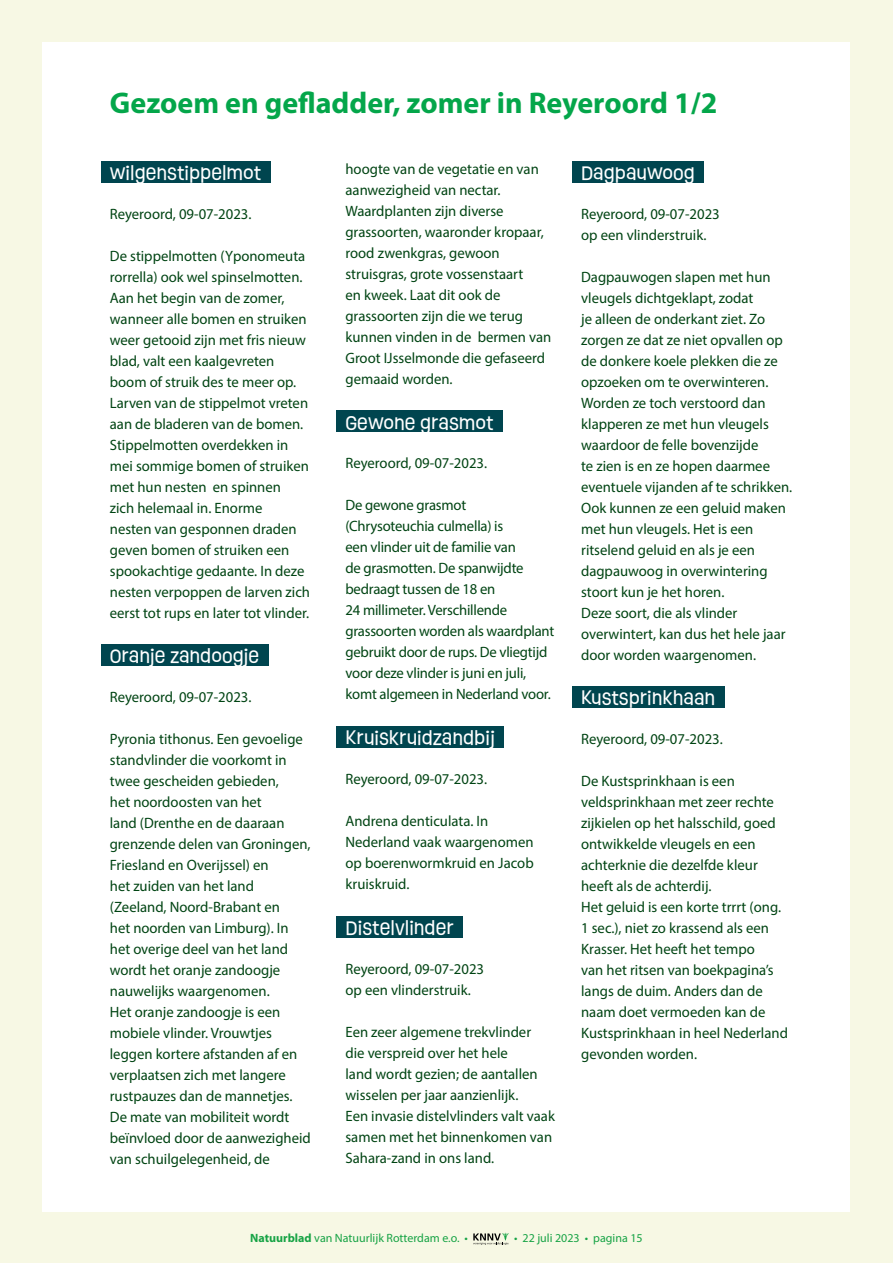
<style>
.page{position:relative;width:893px;height:1263px;background:#f7f8e4}
.page>*{position:absolute;margin:0;border:0;box-sizing:border-box;transform-origin:0 0}
.t1{font:700 30px "Myriad Pro";color:#04a64a}
.t2{font:18px "Ruddy";color:#fff}
.t3{font:15px/21px "Myriad Pro";color:#004413}
.t4{font:12px "Myriad Pro";color:#17a345}
.s1{font-weight:700}
</style>
<div class="page">
<div style="left:43px;top:43px;width:807px;height:1169px;background:#fff"></div>
<svg style="left:473px;top:1233px;width:36px;height:12px"></svg>
<div style="left:101px;top:161px;width:169px;height:21px;background:#00454f"></div>
<div style="left:101px;top:645px;width:167px;height:21px;background:#00454f"></div>
<div style="left:336px;top:411px;width:167px;height:21px;background:#00454f"></div>
<div style="left:336px;top:726px;width:168px;height:21px;background:#00454f"></div>
<div style="left:336px;top:916px;width:127px;height:21px;background:#00454f"></div>
<div style="left:572px;top:161px;width:132px;height:21px;background:#00454f"></div>
<div style="left:572px;top:687px;width:152px;height:21px;background:#00454f"></div>
<h1 class="t1" style="left:110px;top:84px;width:609px">Gezoem en gefladder, zomer in Reyeroord 1/2</h1>
<p class="t2" style="left:110px;top:159px;width:153px">WILGENSTIPPELMOT</p>
<p class="t3" style="left:110px;top:203px;width:143px">Reyeroord, 09-07-2023.</p>
<p class="t3" style="left:110px;top:245px;width:202px">De stippelmotten (Yponomeuta rorrella) ook wel spinselmotten.<br>Aan het begin van de zomer, wanneer alle bomen en struiken weer getooid zijn met fris nieuw blad, valt een kaalgevreten boom of struik des te meer op.<br>Larven van de stippelmot vreten aan de bladeren van de bomen.<br>Stippelmotten overdekken in mei sommige bomen of struiken met hun nesten en spinnen<br>zich helemaal in. Enorme<br>nesten van gesponnen draden geven bomen of struiken een spookachtige gedaante In. deze nesten verpoppen de larven zich eerst tot rups en later tot vlinder.</p>
<p class="t2" style="left:110px;top:643px;width:151px">ORANJE ZANDOOGJE</p>
<p class="t3" style="left:110px;top:686px;width:143px">Reyeroord, 09-07-2023.</p>
<p class="t3" style="left:110px;top:728px;width:203px">Pyronia tithonus. Een gevoelige standvlinder die voorkomt in twee gescheiden gebieden,<br>het noordoosten van het<br>land (Drenthe en de daaraan grenzende delen van Groningen,<br>Friesland en Overijssel) en<br>het zuiden van het land (Zeeland, Noord-Brabant en<br>het noorden van Limburg I n.) het overige deel van het land wordt het oranje zandoogje nauwelijks waargenomen.<br>Het oranje zandoogje is een mobiele vlinder. Vrouwtjes leggen kortere afstanden af en verplaatsen zich met langere rustpauzes dan de mannetjes.<br>De mate van mobiliteit wordt beïnvloed door de aanwezigheid van schuilgelegenheid, de</p>
<p class="t3" style="left:345px;top:158px;width:207px">hoogte van de vegetatie en van aanwezigheid van nectar.<br>Waardplanten zijn diverse grassoorten, waaronder kropaar, rood zwenkgras, gewoon struisgras, grote vossenstaart<br>en kweek. Laat dit ook de grassoorten zijn die we terug kunnen vinden in de bermen van<br>Groot IJsselmonde die gefaseerd gemaaid worden.</p>
<p class="t2" style="left:345px;top:409px;width:150px">GEWONE GRASMOT</p>
<p class="t3" style="left:345px;top:453px;width:143px">Reyeroord, 09-07-2023.</p>
<p class="t3" style="left:345px;top:495px;width:210px">De gewone grasmot (Chrysoteuchia culmella) is<br>een vlinder uit de familie van<br>de grasmotten. De spanwijdte bedraagt tussen de 18 en<br>24 millimeter. Verschillende grassoorten worden als waardplant gebruikt door de rups. De vliegtijd voor deze vlinder is juni en juli, komt algemeen in Nederland voor.</p>
<p class="t2" style="left:345px;top:725px;width:151px">KRUISKRUIDZANDBIJ</p>
<p class="t3" style="left:345px;top:768px;width:143px">Reyeroord, 09-07-2023.</p>
<p class="t3" style="left:345px;top:810px;width:190px">Andrena denticulata In.<br>Nederland vaak waargenomen op boerenwormkruid en Jacob kruiskruid.</p>
<p class="t2" style="left:345px;top:914px;width:110px">DISTELVLINDER</p>
<p class="t3" style="left:345px;top:958px;width:140px">Reyeroord, 09-07-2023 op een vlinderstruik.</p>
<p class="t3" style="left:345px;top:1021px;width:211px">Een zeer algemene trekvlinder<br>die verspreid over het hele<br>land wordt gezien; de aantallen wisselen per jaar aanzienlijk.<br>Een invasie distelvlinders valt vaak samen met het binnenkomen van<br>Sahara-zand in ons land.</p>
<p class="t2" style="left:581px;top:159px;width:115px">DAGPAUWOOG</p>
<p class="t3" style="left:581px;top:203px;width:140px">Reyeroord, 09-07-2023 op een vlinderstruik.</p>
<p class="t3" style="left:581px;top:266px;width:213px">Dagpauwogen slapen met hun vleugels dichtgeklapt, zodat<br>je alleen de onderkant ziet. Zo zorgen ze dat ze niet opvallen op de donkere koele plekken die ze opzoeken om te overwinteren.<br>Worden ze toch verstoord dan klapperen ze met hun vleugels waardoor de felle bovenzijde<br>te zien is en ze hopen daarmee eventuele vijanden af te schrikken.<br>Ook kunnen ze een geluid maken met hun vleugels. Het is een ritselend geluid en als je een dagpauwoog in overwintering stoort kun je het horen.<br>Deze soort, die als vlinder overwintert, kan dus het hele jaar door worden waargenomen.</p>
<p class="t2" style="left:581px;top:685px;width:136px">KUSTSPRINKHAAN</p>
<p class="t3" style="left:581px;top:728px;width:143px">Reyeroord, 09-07-2023.</p>
<p class="t3" style="left:581px;top:770px;width:208px">De Kustsprinkhaan is een veldsprinkhaan met zeer rechte zijkielen op het halsschild, goed ontwikkelde vleugels en een achterknie die dezelfde kleur heeft als de achterdij.<br>Het geluid is een korte trrrt (ong.<br>1 sec ,). niet zo krassend als een<br>Krasser. Het heeft het tempo<br>van het ritsen van boekpaginas’ langs de duim. Anders dan de naam doet vermoeden kan de<br>Kustsprinkhaan in heel Nederland gevonden worden.</p>
<p class="t4" style="left:250px;top:1230px;width:219px"><span class="s1">Natuurblad</span> van Natuurlijk Rotterdam .o.e •</p>
<p class="t4" style="left:514px;top:1230px;width:130px">• 22 juli 2023 • pagina 15</p>
</div>
